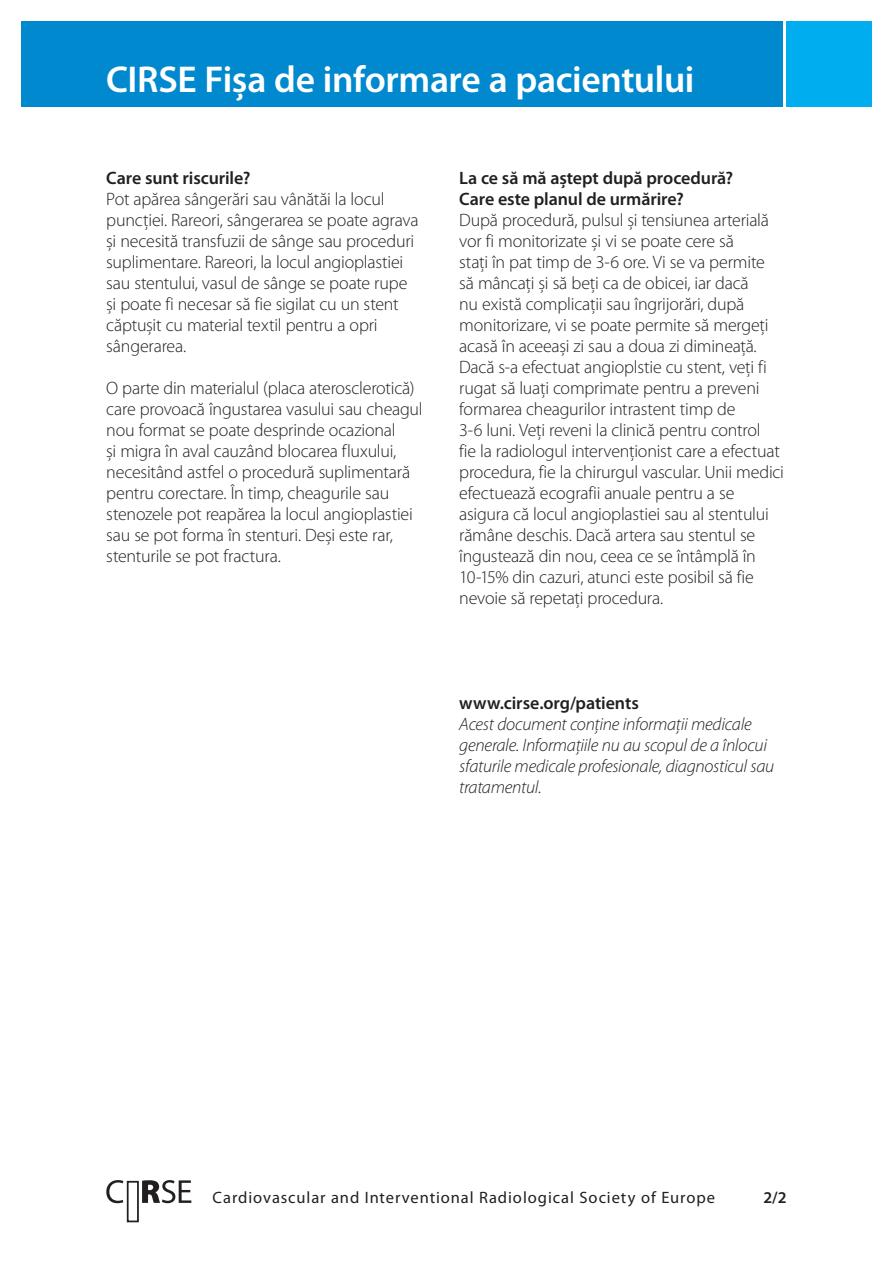
<style>
.page{position:relative;width:893px;height:1263px;background:#fff}
.page>*{position:absolute;margin:0;border:0;box-sizing:border-box;transform-origin:0 0}
.t1{font:600 37.5px "Myriad Pro";letter-spacing:-.01em;color:#fff}
.t2{font:300 18px/21px "Myriad Pro";letter-spacing:-.015em;color:#231f20}
.t3{font:italic 300 18px/21px "Myriad Pro";letter-spacing:-.015em;color:#231f20}
.t4{font:600 18px/21px "Myriad Pro";letter-spacing:-.005em;color:#231f20}
.t5{font:16.5px "Myriad Pro";letter-spacing:.055em;color:#231f20}
.t6{font:600 16.5px "Myriad Pro";color:#231f20}
</style>
<div class="page">
<div style="left:127px;top:1181px;width:12px;height:41px;background:#fff;border:2px solid #231f20"></div>
<svg style="left:106px;top:1180px;width:85px;height:23px"></svg>
<div style="left:21px;top:21px;width:761px;height:85px;background:#0089cf"></div>
<div style="left:787px;top:21px;width:85px;height:85px;background:#00aeef"></div>
<h1 class="t1" style="left:106px;top:59px;width:590px">CIRSE Fișa de informare a pacientului</h1>
<p class="t4" style="left:106px;top:167px;width:146px">Care sunt riscurile?</p>
<p class="t2" style="left:106px;top:188px;width:314px">Pot apărea sângerări sau vânătăi la locul puncției. Rareori, sângerarea se poate agrava și necesită transfuzii de sânge sau proceduri suplimentare. Rareori, la locul angioplastiei sau stentului, vasul de sânge se poate rupe și poate fi necesar să fie sigilat cu un stent căptușit cu material textil pentru a opri sângerarea.</p>
<p class="t2" style="left:106px;top:377px;width:318px">O parte din materialul (placa aterosclerotică) care provoacă îngustarea vasului sau cheagul nou format se poate desprinde ocazional<br>și migra în aval cauzând blocarea fluxului, necesitând astfel o procedură suplimentară pentru corectare. În timp, cheagurile sau stenozele pot reapărea la locul angioplastiei sau se pot forma în stenturi. Deși este rar, stenturile se pot fractura.</p>
<p class="t4" style="left:459px;top:167px;width:276px">La ce să mă aștept după procedură?<br>Care este planul de urmărire?</p>
<p class="t2" style="left:459px;top:209px;width:326px">După procedură, pulsul și tensiunea arterială vor fi monitorizate și vi se poate cere să<br>stați în pat timp de 3-6 ore. Vi se va permite să mâncați și să beți ca de obicei, iar dacă<br>nu există complicații sau îngrijorări, după monitorizare, vi se poate permite să mergeți acasă în aceeași zi sau a doua zi dimineață.<br>Dacă s-a efectuat angioplstie cu stent, veți fi rugat să luați comprimate pentru a preveni formarea cheagurilor intrastent timp de<br>3-6 luni. Veți reveni la clinică pentru control<br>fie la radiologul intervenționist care a efectuat procedura, fie la chirurgul vascular. Unii medici efectuează ecografii anuale pentru a se asigura că locul angioplastiei sau al stentului rămâne deschis. Dacă artera sau stentul se îngustează din nou, ceea ce se întâmplă în 10-15% din cazuri, atunci este posibil să fie nevoie să repetați procedura.</p>
<p class="t4" style="left:459px;top:693px;width:181px">www.cirse.org/patients</p>
<p class="t3" style="left:459px;top:714px;width:317px">Acest document conține informații medicale generale. Informațiile nu au scopul de a înlocui sfaturile medicale profesionale, diagnosticul sau tratamentul.</p>
<p class="t5" style="left:213px;top:1188px;width:504px">Cardiovascular and Interventional Radiological Society of Europe</p>
<p class="t6" style="left:763px;top:1188px;width:25px">2/2</p>
</div>
